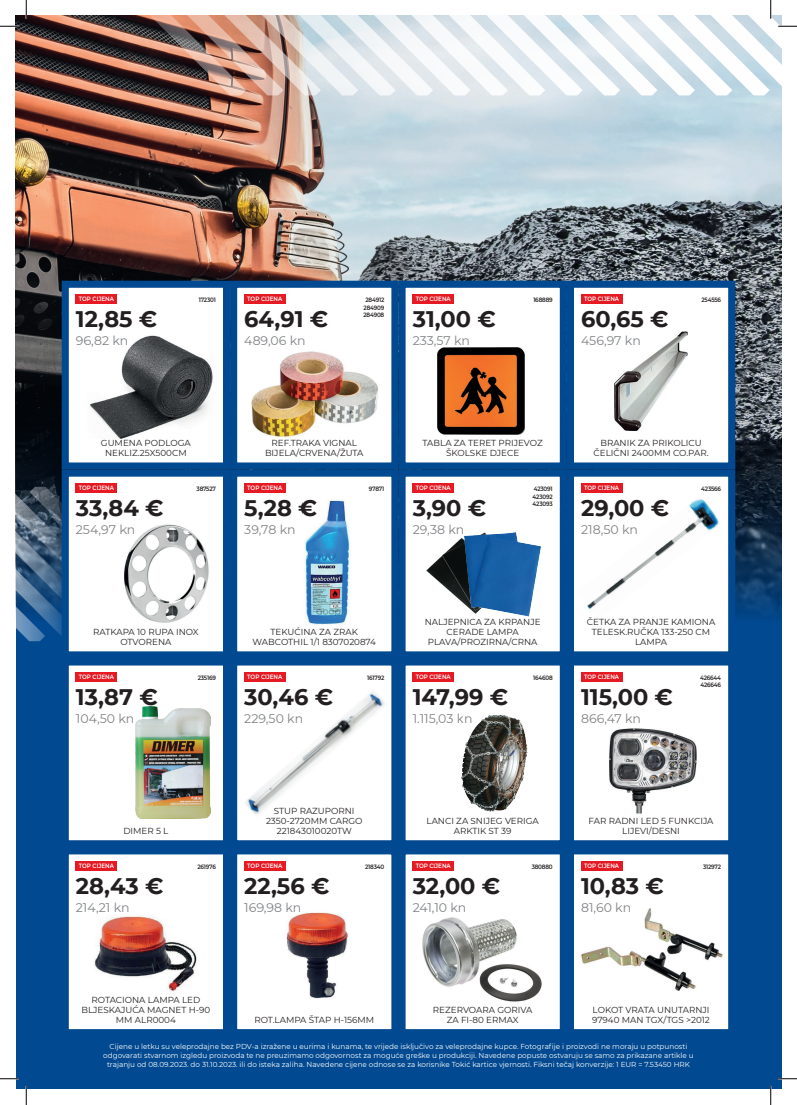
<style>
.page{position:relative;width:797px;height:1105px;background:#fff}
.page>*{position:absolute;margin:0;border:0;box-sizing:border-box;transform-origin:0 0}
.t1{font:700 22.5px "Montserrat";color:#231f20}
.t2{font:12.5px "Montserrat";color:#808285}
.t3{font:8.75px/10px "Montserrat";color:#231f20;text-align:center}
.t4{font:7.25px/8.8px "Montserrat";color:#fff;text-align:center}
.t5{font:600 6.25px "Montserrat";color:#fff;scale:.9 1}
.t6{font:600 6.25px/7.5px "Montserrat";letter-spacing:-.03em;color:#231f20;text-align:center;scale:.9 1}
</style>
<div class="page">
<div style="left:16px;top:16px;width:765px;height:1073px;background:#014990"></div>
<img style="left:16px;top:16px;width:765px;height:599px">
<svg style="left:16px;top:487px;width:46px;height:154px;background:#426384"></svg>
<div style="left:62px;top:281px;width:168px;height:189px;background:#fff;border:7px solid #014990"></div>
<div style="left:76px;top:294px;width:41px;height:10px;background:#e51a23"></div>
<img style="left:90px;top:336px;width:123px;height:102px">
<div style="left:230px;top:281px;width:168px;height:189px;background:#fff;border:7px solid #014990"></div>
<div style="left:244px;top:294px;width:41px;height:10px;background:#e51a23"></div>
<img style="left:251px;top:351px;width:128px;height:87px">
<div style="left:567px;top:847px;width:168px;height:189px;background:#fff;border:7px solid #014990"></div>
<div style="left:581px;top:861px;width:41px;height:9px;background:#e51a23"></div>
<img style="left:581px;top:908px;width:142px;height:84px">
<div style="left:398px;top:281px;width:169px;height:189px;background:#fff;border:7px solid #014990"></div>
<div style="left:412px;top:294px;width:42px;height:10px;background:#e51a23"></div>
<img style="left:438px;top:347px;width:86px;height:87px">
<div style="left:567px;top:281px;width:168px;height:189px;background:#fff;border:7px solid #014990"></div>
<div style="left:581px;top:294px;width:41px;height:10px;background:#e51a23"></div>
<img style="left:614px;top:331px;width:73px;height:100px">
<div style="left:62px;top:470px;width:168px;height:188px;background:#fff;border:7px solid #014990"></div>
<div style="left:76px;top:483px;width:41px;height:10px;background:#e51a23"></div>
<img style="left:124px;top:524px;width:85px;height:99px">
<div style="left:230px;top:470px;width:168px;height:188px;background:#fff;border:7px solid #014990"></div>
<div style="left:244px;top:483px;width:41px;height:10px;background:#e51a23"></div>
<img style="left:304px;top:500px;width:46px;height:125px">
<div style="left:398px;top:470px;width:169px;height:188px;background:#fff;border:7px solid #014990"></div>
<div style="left:412px;top:483px;width:42px;height:10px;background:#e51a23"></div>
<img style="left:426px;top:538px;width:36px;height:64px">
<img style="left:462px;top:532px;width:79px;height:85px">
<div style="left:567px;top:470px;width:168px;height:188px;background:#fff;border:7px solid #014990"></div>
<div style="left:581px;top:483px;width:41px;height:10px;background:#e51a23"></div>
<img style="left:587px;top:499px;width:132px;height:110px">
<div style="left:62px;top:658px;width:168px;height:189px;background:#fff;border:7px solid #014990"></div>
<div style="left:76px;top:672px;width:41px;height:10px;background:#e51a23"></div>
<img style="left:136px;top:706px;width:74px;height:112px">
<div style="left:230px;top:658px;width:168px;height:189px;background:#fff;border:7px solid #014990"></div>
<div style="left:244px;top:672px;width:41px;height:10px;background:#e51a23"></div>
<img style="left:245px;top:692px;width:140px;height:123px">
<div style="left:398px;top:658px;width:169px;height:189px;background:#fff;border:7px solid #014990"></div>
<div style="left:412px;top:672px;width:42px;height:10px;background:#e51a23"></div>
<img style="left:461px;top:715px;width:39px;height:96px">
<div style="left:567px;top:658px;width:168px;height:189px;background:#fff;border:7px solid #014990"></div>
<div style="left:581px;top:672px;width:41px;height:10px;background:#e51a23"></div>
<img style="left:609px;top:728px;width:87px;height:86px">
<div style="left:62px;top:847px;width:168px;height:189px;background:#fff;border:7px solid #014990"></div>
<div style="left:76px;top:861px;width:41px;height:9px;background:#e51a23"></div>
<img style="left:94px;top:916px;width:103px;height:76px">
<div style="left:230px;top:847px;width:168px;height:189px;background:#fff;border:7px solid #014990"></div>
<div style="left:244px;top:861px;width:41px;height:9px;background:#e51a23"></div>
<img style="left:286px;top:912px;width:62px;height:87px">
<div style="left:398px;top:847px;width:169px;height:189px;background:#fff;border:7px solid #014990"></div>
<div style="left:412px;top:861px;width:42px;height:9px;background:#e51a23"></div>
<img style="left:422px;top:917px;width:120px;height:85px">
<svg style="left:0;top:25px;width:19px;height:2px"></svg>
<svg style="left:0;top:1078px;width:19px;height:1px"></svg>
<svg style="left:778px;top:1078px;width:19px;height:1px"></svg>
<svg style="left:25px;top:0;width:2px;height:19px"></svg>
<svg style="left:25px;top:1086px;width:2px;height:19px"></svg>
<svg style="left:68px;top:0;width:729px;height:95px"></svg>
<svg style="left:770px;top:1086px;width:1px;height:19px"></svg>
<p class="t5" style="left:79px;top:295px;width:40px">TOP CIJENA</p>
<h2 class="t2" style="left:76px;top:332px;width:54px">96,82 kn</h2>
<h1 class="t1" style="left:76px;top:303px;width:83px">12,85 €</h1>
<p class="t6" style="left:199px;top:296px;width:21px">172301</p>
<p class="t5" style="left:247px;top:295px;width:40px">TOP CIJENA</p>
<h2 class="t2" style="left:244px;top:332px;width:63px">489,06 kn</h2>
<h1 class="t1" style="left:244px;top:303px;width:86px">64,91 €</h1>
<p class="t6" style="left:363px;top:296px;width:25px">284912<br>284909<br>284908</p>
<p class="t5" style="left:415px;top:295px;width:40px">TOP CIJENA</p>
<h2 class="t2" style="left:412px;top:332px;width:59px">233,57 kn</h2>
<h1 class="t1" style="left:412px;top:303px;width:85px">31,00 €</h1>
<p class="t6" style="left:533px;top:296px;width:23px">168889</p>
<p class="t5" style="left:584px;top:295px;width:40px">TOP CIJENA</p>
<h2 class="t2" style="left:581px;top:332px;width:61px">456,97 kn</h2>
<h1 class="t1" style="left:581px;top:303px;width:89px">60,65 €</h1>
<p class="t6" style="left:701px;top:296px;width:23px">254556</p>
<p class="t3" style="left:101px;top:438px;width:91px">GUMENA PODLOGA<br>NEKLIZ.25X500CM</p>
<p class="t3" style="left:265px;top:438px;width:100px">REF.TRAKA VIGNAL<br>BIJELA/CRVENA/ŽUTA</p>
<p class="t3" style="left:422px;top:438px;width:122px">TABLA ZA TERET PRIJEVOZ<br>ŠKOLSKE DJECE</p>
<p class="t3" style="left:593px;top:438px;width:116px">BRANIK ZA PRIKOLICU<br>ČELIČNI 2400MM CO.PAR.</p>
<p class="t5" style="left:79px;top:484px;width:40px">TOP CIJENA</p>
<h2 class="t2" style="left:76px;top:521px;width:61px">254,97 kn</h2>
<h1 class="t1" style="left:76px;top:491px;width:89px">33,84 €</h1>
<p class="t6" style="left:196px;top:485px;width:23px">387527</p>
<p class="t5" style="left:247px;top:484px;width:40px">TOP CIJENA</p>
<h2 class="t2" style="left:244px;top:521px;width:53px">39,78 kn</h2>
<h1 class="t1" style="left:244px;top:491px;width:74px">5,28 €</h1>
<p class="t6" style="left:369px;top:485px;width:19px">97871</p>
<p class="t5" style="left:415px;top:484px;width:40px">TOP CIJENA</p>
<h2 class="t2" style="left:412px;top:521px;width:53px">29,38 kn</h2>
<h1 class="t1" style="left:412px;top:491px;width:75px">3,90 €</h1>
<p class="t6" style="left:532px;top:485px;width:24px;text-align:justify">423091<br>423092<br>423093</p>
<p class="t5" style="left:584px;top:484px;width:40px">TOP CIJENA</p>
<h2 class="t2" style="left:581px;top:521px;width:58px">218,50 kn</h2>
<h1 class="t1" style="left:581px;top:491px;width:90px">29,00 €</h1>
<p class="t6" style="left:701px;top:485px;width:23px">423566</p>
<p class="t3" style="left:93px;top:627px;width:107px">RATKAPA 10 RUPA INOX<br>OTVORENA</p>
<p class="t3" style="left:252px;top:627px;width:125px">TEKUĆINA ZA ZRAK<br>WABCOTHIL 1/1 8307020874</p>
<p class="t3" style="left:425px;top:617px;width:117px">NALJEPNICA ZA KRPANJE<br>CERADE LAMPA<br>PLAVA/PROZIRNA/CRNA</p>
<p class="t3" style="left:587px;top:617px;width:130px">ČETKA ZA PRANJE KAMIONA<br>TELESK.RUČKA 133-250 CM<br>LAMPA</p>
<p class="t5" style="left:79px;top:672px;width:40px">TOP CIJENA</p>
<h2 class="t2" style="left:76px;top:710px;width:60px">104,50 kn</h2>
<h1 class="t1" style="left:76px;top:680px;width:83px">13,87 €</h1>
<p class="t6" style="left:198px;top:674px;width:22px">235169</p>
<p class="t5" style="left:247px;top:672px;width:40px">TOP CIJENA</p>
<h2 class="t2" style="left:244px;top:710px;width:60px">229,50 kn</h2>
<h1 class="t1" style="left:244px;top:680px;width:90px">30,46 €</h1>
<p class="t6" style="left:367px;top:674px;width:21px">161792</p>
<p class="t5" style="left:415px;top:672px;width:40px">TOP CIJENA</p>
<h2 class="t2" style="left:412px;top:710px;width:61px">1.115,03 kn</h2>
<h1 class="t1" style="left:412px;top:680px;width:97px">147,99 €</h1>
<p class="t6" style="left:533px;top:674px;width:23px">164608</p>
<p class="t5" style="left:584px;top:672px;width:40px">TOP CIJENA</p>
<h2 class="t2" style="left:581px;top:710px;width:61px">866,47 kn</h2>
<h1 class="t1" style="left:581px;top:680px;width:94px">115,00 €</h1>
<p class="t6" style="left:700px;top:674px;width:25px;text-align:left">426644<br>426646</p>
<p class="t3" style="left:123px;top:825px;width:47px">DIMER 5 L</p>
<p class="t5" style="left:79px;top:861px;width:40px">TOP CIJENA</p>
<h2 class="t2" style="left:76px;top:898px;width:55px">214,21 kn</h2>
<h1 class="t1" style="left:76px;top:869px;width:89px">28,43 €</h1>
<p class="t6" style="left:197px;top:862px;width:22px">261976</p>
<p class="t3" style="left:266px;top:805px;width:98px">STUP RAZUPORNI<br>2350-2720MM CARGO<br>221843010020TW</p>
<p class="t5" style="left:247px;top:861px;width:40px">TOP CIJENA</p>
<h2 class="t2" style="left:244px;top:898px;width:58px">169,98 kn</h2>
<h1 class="t1" style="left:244px;top:869px;width:87px">22,56 €</h1>
<p class="t6" style="left:365px;top:862px;width:23px">218340</p>
<p class="t3" style="left:426px;top:815px;width:114px">LANCI ZA SNIJEG VERIGA<br>ARKTIK ST 39</p>
<p class="t5" style="left:415px;top:861px;width:40px">TOP CIJENA</p>
<h2 class="t2" style="left:412px;top:898px;width:55px">241,10 kn</h2>
<h1 class="t1" style="left:412px;top:869px;width:89px">32,00 €</h1>
<p class="t6" style="left:531px;top:862px;width:25px">380880</p>
<p class="t3" style="left:588px;top:815px;width:126px">FAR RADNI LED 5 FUNKCIJA<br>LIJEVI/DESNI</p>
<p class="t5" style="left:584px;top:861px;width:40px">TOP CIJENA</p>
<h2 class="t2" style="left:581px;top:898px;width:52px">81,60 kn</h2>
<h1 class="t1" style="left:581px;top:869px;width:84px">10,83 €</h1>
<p class="t6" style="left:703px;top:862px;width:22px">312972</p>
<p class="t3" style="left:81px;top:994px;width:130px">ROTACIONA LAMPA LED<br>BLJESKAJUĆA MAGNET H-90<br>MM ALR0004</p>
<p class="t3" style="left:254px;top:1014px;width:121px">ROT.LAMPA ŠTAP H-156MM</p>
<p class="t3" style="left:433px;top:1004px;width:101px">REZERVOARA GORIVA<br>ZA FI-80 ERMAX</p>
<p class="t3" style="left:592px;top:1004px;width:119px;text-align:left">LOKOT VRATA UNUTARNJI<br>97940 MAN TGX/TGS &gt;2012</p>
<p class="t4" style="left:103px;top:1042px;width:592px">Cijene u letku su veleprodajne bez PDV-a izražene u eurima i kunama, te vrijede isključivo za veleprodajne kupce. Fotografije i proizvodi ne moraju u potpunosti odgovarati stvarnom izgledu proizvoda te ne preuzimamo odgovornost za moguće greške u produkciji. Navedene popuste ostvaruju se samo za prikazane artikle u trajanju od 08.09.2023. do 31.10.2023. ili do isteka zaliha. Navedene cijene odnose se za korisnike Tokić kartice vjernosti. Fiksni tečaj konverzije: 1 EUR = 7.53450 HRK</p>
</div>
